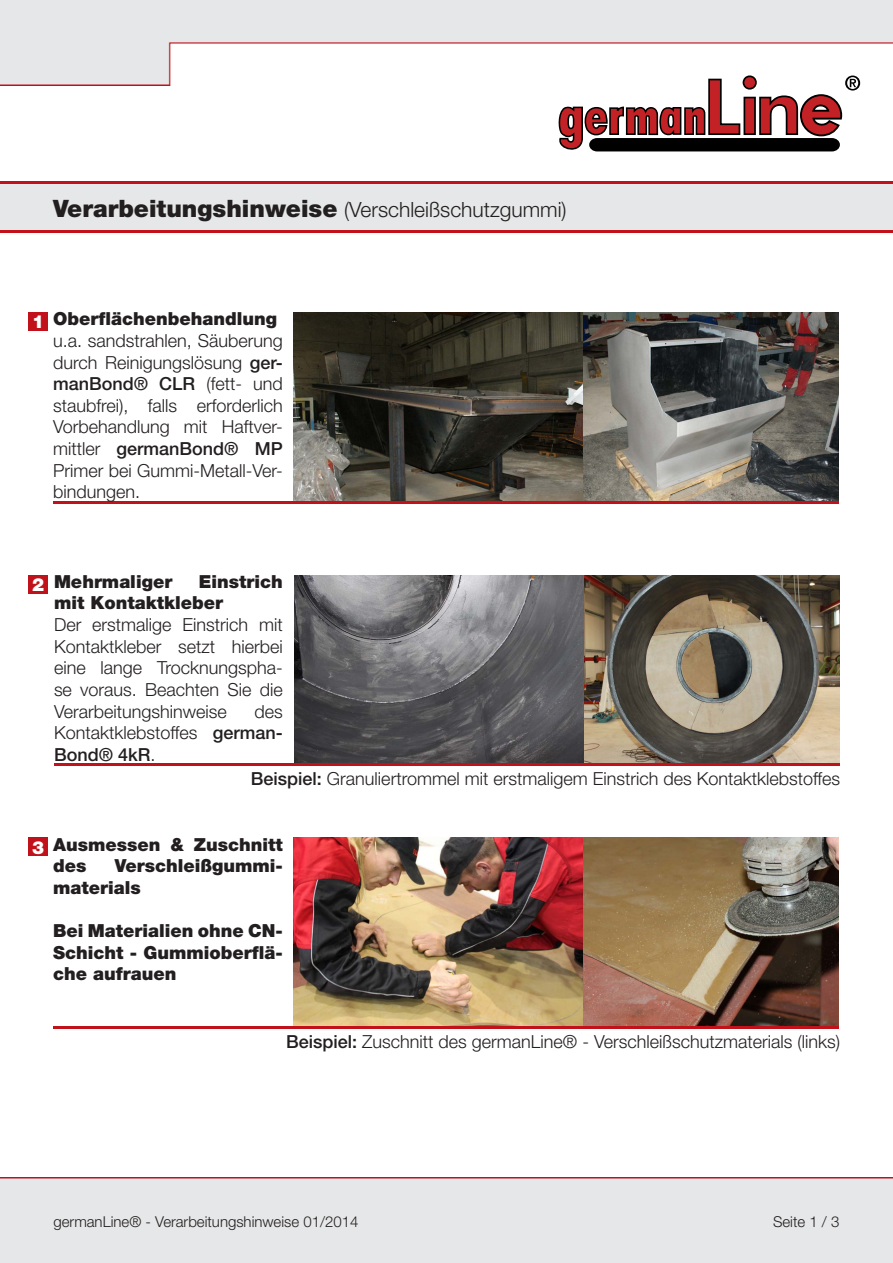
<style>
.page{position:relative;width:893px;height:1263px;background:#fff}
.page>*{position:absolute;margin:0;border:0;box-sizing:border-box;transform-origin:0 0}
.t1{font:800 76.5px "Futura BT";color:#c22225}
.t2{font:300 21px "Helvetica Neue LT Pro";color:#231f20}
.t3{font:300 18px/21.6px "Helvetica Neue LT Pro";color:#231f20;text-align:justify}
.t4{font:900 18px/21.6px "Helvetica Neue LT Pro";color:#231f20}
.t5{font:900 18px "Helvetica Neue LT Pro";color:#fff}
.t6{font:300 15px "Helvetica Neue LT Pro";color:#231f20}
.s1{font-weight:900;font-size:24px}
.s2{font-weight:500}
</style>
<div class="page">
<img style="left:0;top:0;width:893px;height:86px">
<div style="left:0;top:1177px;width:893px;height:86px;background:#e6e7e8"></div>
<img style="left:0;top:182px;width:893px;height:50px">
<img style="left:584px;top:313px;width:255px;height:188px">
<img style="left:293px;top:313px;width:289px;height:188px">
<hr style="left:53px;top:501px;width:786px;height:2px;background:#c1121c">
<img style="left:584px;top:838px;width:255px;height:188px">
<img style="left:293px;top:838px;width:289px;height:188px">
<hr style="left:53px;top:1026px;width:786px;height:2px;background:#c1121c">
<img style="left:585px;top:575px;width:255px;height:189px">
<img style="left:294px;top:575px;width:289px;height:189px">
<hr style="left:54px;top:764px;width:786px;height:2px;background:#c1121c">
<div style="left:29px;top:313px;width:19px;height:18px;background:#c1121b"></div>
<div style="left:29px;top:575px;width:19px;height:18px;background:#c1121b"></div>
<div style="left:29px;top:838px;width:19px;height:18px;background:#c1121b"></div>
<svg style="left:557px;top:74px;width:303px;height:78px"></svg>
<p class="t2" style="left:53px;top:197px;width:515px"><span class="s1">Verarbeitungshinweise</span> (Verschleißschutzgummi)</p>
<p class="t1" style="left:703px;top:60px;width:101px">Lin</p>
<p class="t5" style="left:32px;top:311px;width:14px">1</p>
<p class="t4" style="left:53px;top:308px;width:225px">Oberflächenbehandlung</p>
<p class="t3" style="left:53px;top:329px;width:231px">u.a. sandstrahlen, Säuberung durch Reinigungslösung <span class="s2">ger&shy;manBond® CLR</span> (fett- und staubfrei), falls erforderlich Vorbehandlung mit Haftver&shy;mittler <span class="s2">germanBond® MP </span>Primer bei Gummi-Metall-Ver&shy;bindungen.</p>
<p class="t5" style="left:32px;top:574px;width:14px">2</p>
<p class="t4" style="left:54px;top:571px;width:230px;text-indent:145px">Einstrich mit Kontaktkleber</p>
<p class="t3" style="left:54px;top:613px;width:230px">Der erstmalige Einstrich mit Kontaktkleber setzt hierbei eine lange Trocknungspha&shy;se voraus. Beachten Sie die Verarbeitungshinweise</p>
<p class="t4" style="left:54px;top:571px;width:120px">Mehrmaliger</p>
<p class="t3" style="left:54px;top:700px;width:230px;text-indent:200px">des Kontaktklebstoffes <span class="s2">german-Bond® 4kR</span>.</p>
<p class="t3" style="left:251px;top:767px;width:591px"><span class="s2">Beispiel:</span> Granuliertrommel mit erstmaligem Einstrich des Kontaktklebstoffes</p>
<p class="t5" style="left:32px;top:836px;width:14px">3</p>
<p class="t4" style="left:53px;top:833px;width:231px">Ausmessen &amp; Zuschnitt des</p>
<p class="t4" style="left:53px;top:855px;width:231px;text-indent:62px">Verschleißgummi&shy;materials</p>
<p class="t4" style="left:53px;top:920px;width:231px;text-align:justify">Bei Materialien ohne CN-Schicht - Gummioberflä&shy;che aufrauen</p>
<p class="t3" style="left:286px;top:1030px;width:555px"><span class="s2">Beispiel:</span> Zuschnitt des germanLine® - Verschleißschutzmaterials (links)</p>
<p class="t6" style="left:54px;top:1212px;width:306px">germanLine® - Verarbeitungshinweise 01/2014</p>
<p class="t6" style="left:773px;top:1212px;width:68px">Seite 1 / 3</p>
</div>
